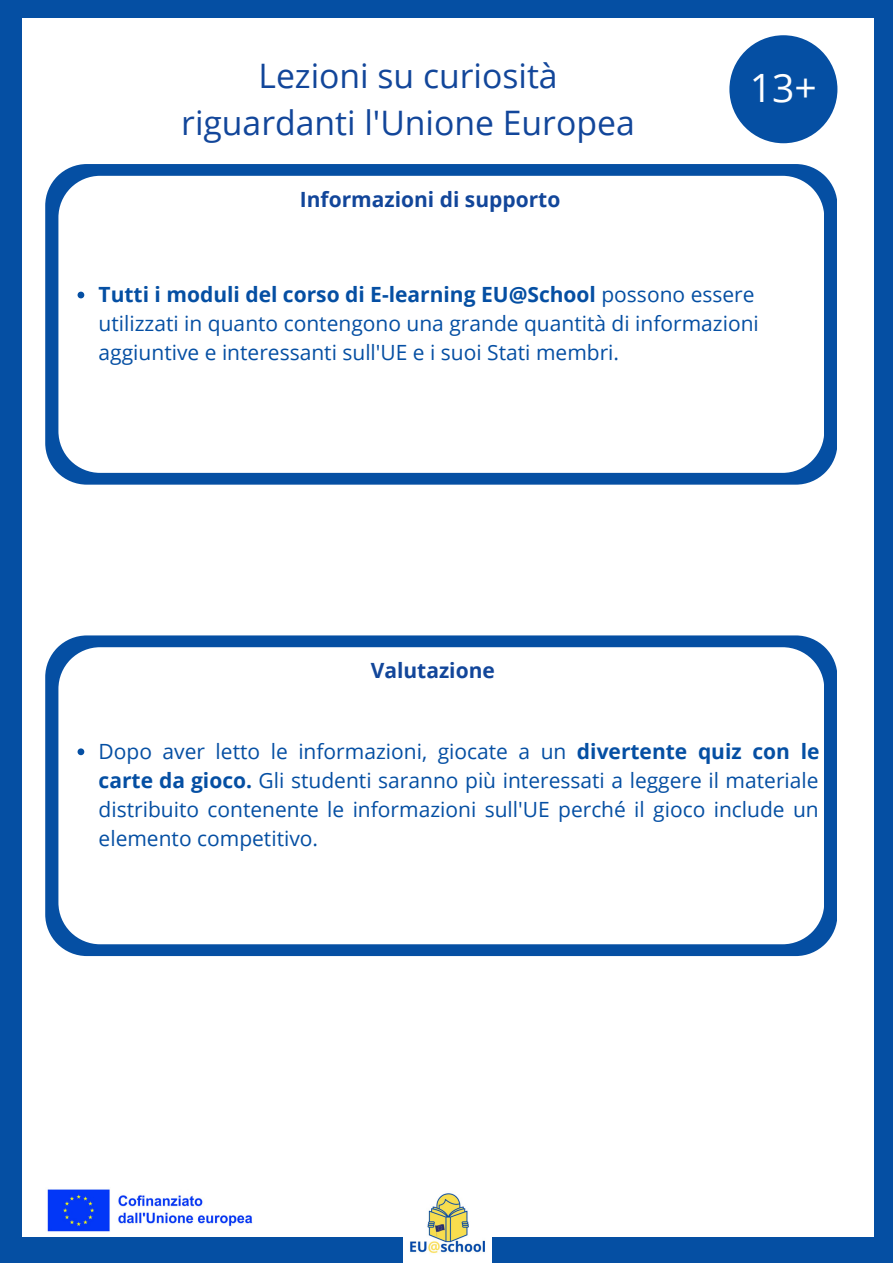
<style>
.page{position:relative;width:893px;height:1264px;background:#fff}
.page>*{position:absolute;margin:0;border:0;box-sizing:border-box;transform-origin:0 0}
.t1{font:39px "Open Sans";color:#fff}
.t2{font:33.75px "Open Sans";color:#12469a}
.t3{font:21px/29.2px "Open Sans";color:#054fa3}
.t4{font:700 21px "Open Sans";color:#12469a}
.s1{font-weight:700}
</style>
<div class="page">
<div style="left:0;top:0;width:892px;height:1262px;background:#054fa3"></div>
<div style="left:22px;top:18px;width:851px;height:1218px;background:#fff"></div>
<img style="left:403px;top:1193px;width:89px;height:69px">
<div style="left:729px;top:35px;width:108px;height:108px;background:#054fa3;border-radius:50%"></div>
<svg style="left:45px;top:164px;width:792px;height:320px;background:#155aa8"></svg>
<svg style="left:58px;top:176px;width:766px;height:297px"></svg>
<svg style="left:78px;top:292px;width:6px;height:6px"></svg>
<svg style="left:45px;top:635px;width:792px;height:321px;background:#185daa"></svg>
<svg style="left:58px;top:647px;width:766px;height:297px"></svg>
<svg style="left:78px;top:748px;width:6px;height:7px"></svg>
<img style="left:47px;top:1189px;width:206px;height:43px">
<p class="t2" style="left:258px;top:52px;width:301px">Lezioni su curiosità</p>
<p class="t2" style="left:181px;top:99px;width:455px">riguardanti l'Unione Europea</p>
<p class="t4" style="left:300px;top:184px;width:262px">Informazioni di supporto</p>
<p class="t1" style="left:749px;top:60px;width:68px">13+</p>
<p class="t3" style="left:99px;top:279px;width:661px"><span class="s1">Tutti i moduli del corso di E-learning EU@School</span> possono essere utilizzati in quanto contengono una grande quantità di informazioni aggiuntive e interessanti sull'UE e i suoi Stati membri.</p>
<p class="t4" style="left:371px;top:656px;width:126px">Valutazione</p>
<p class="t3" style="left:99px;top:735px;width:722px;text-align:justify">Dopo aver letto le informazioni, giocate a un <span class="s1">divertente quiz con le carte da gioco.</span> Gli studenti saranno più interessati a leggere il materiale distribuito contenente le informazioni sull'UE perché il gioco include un elemento competitivo.</p>
</div>
